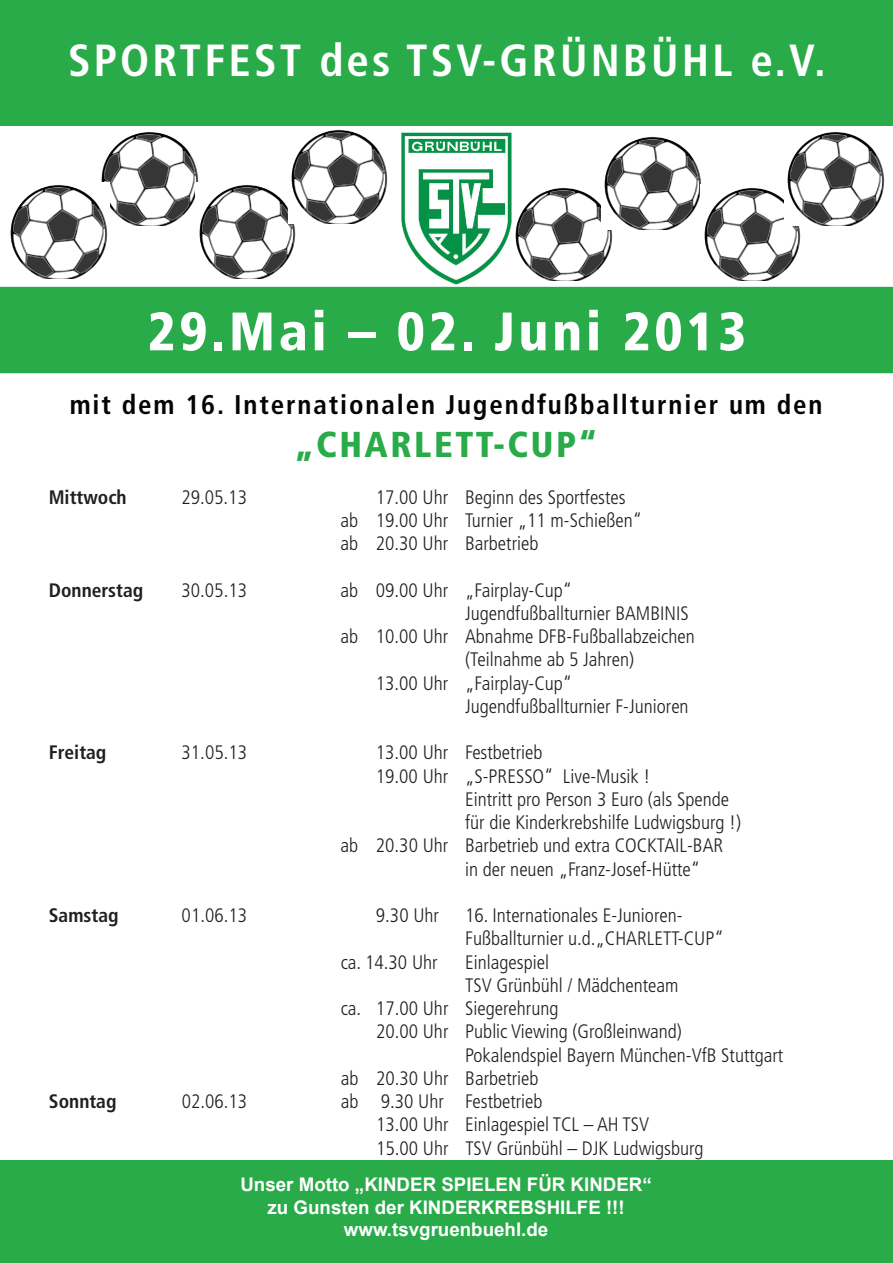
<style>
.page{position:relative;width:893px;height:1263px;background:#fff}
.page>*{position:absolute;margin:0;border:0;box-sizing:border-box;transform-origin:0 0}
.t1{font:900 condensed 54px "Frutiger LT";letter-spacing:.07em;color:#fff}
.t2{font:700 condensed 45px "Frutiger LT";letter-spacing:.07em;color:#fff}
.t3{font:900 condensed 36px "Frutiger LT";letter-spacing:.07em;color:#29ab4a}
.t4{font:700 condensed 27px "Frutiger LT";letter-spacing:.07em;color:#040503}
.t5{font:300 condensed 19.5px/23.2px "Frutiger LT";color:#231f20}
.t6{font:700 condensed 19.5px "Frutiger LT";color:#231f20}
.t7{font:700 18.75px/22.5px "Arial";color:#fff}
</style>
<div class="page">
<div style="left:0;top:0;width:893px;height:125px;background:#29ab4a"></div>
<div style="left:0;top:1161px;width:893px;height:102px;background:#29ab4a"></div>
<div style="left:0;top:287px;width:893px;height:86px;background:#29ab4a"></div>
<img style="left:101px;top:131px;width:98px;height:94px">
<img style="left:10px;top:183px;width:99px;height:96px">
<img style="left:196px;top:183px;width:100px;height:96px">
<img style="left:288px;top:129px;width:100px;height:94px">
<img style="left:515px;top:187px;width:98px;height:94px">
<img style="left:602px;top:136px;width:100px;height:94px">
<img style="left:701px;top:185px;width:100px;height:96px">
<img style="left:784px;top:131px;width:101px;height:94px">
<img style="left:401px;top:132px;width:111px;height:153px">
<h2 class="t2" style="left:68px;top:34px;width:759px">SPORTFEST des TSV-GRÜNBÜHL e.V.</h2>
<h1 class="t1" style="left:147px;top:299px;width:600px">29.Mai – 02. Juni 2013</h1>
<h3 class="t4" style="left:70px;top:389px;width:754px">mit dem 16. Internationalen Jugendfußballturnier um den</h3>
<h3 class="t3" style="left:295px;top:423px;width:304px">„CHARLETT-CUP“</h3>
<p class="t6" style="left:49px;top:485px;width:80px">Mittwoch</p>
<p class="t5" style="left:181px;top:486px;width:67px">29.05.13</p>
<p class="t5" style="left:341px;top:486px;width:303px;text-indent:35px">17.00 Uhr Beginn des Sportfestes ab 19.00 Uhr Turnier „11 m-Schießen“ ab 20.30 Uhr Barbetrieb</p>
<p class="t6" style="left:49px;top:578px;width:96px">Donnerstag</p>
<p class="t5" style="left:182px;top:579px;width:67px">30.05.13</p>
<p class="t5" style="left:341px;top:579px;width:233px">ab 09.00 Uhr „Fairplay-Cup“</p>
<p class="t5" style="left:465px;top:602px;width:225px">Jugendfußballturnier BAMBINIS</p>
<p class="t5" style="left:341px;top:625px;width:356px">ab 10.00 Uhr Abnahme DFB-Fußballabzeichen</p>
<p class="t5" style="left:465px;top:648px;width:171px">(Teilnahme ab 5 Jahren)</p>
<p class="t5" style="left:376px;top:671px;width:198px">13.00 Uhr „Fairplay-Cup“</p>
<p class="t5" style="left:465px;top:695px;width:225px">Jugendfußballturnier F-Junioren</p>
<p class="t6" style="left:49px;top:741px;width:59px">Freitag</p>
<p class="t5" style="left:182px;top:741px;width:67px">31.05.13</p>
<p class="t5" style="left:376px;top:741px;width:168px">13.00 Uhr Festbetrieb</p>
<p class="t5" style="left:376px;top:764px;width:276px">19.00 Uhr „S-PRESSO“ Live-Musik !</p>
<p class="t5" style="left:465px;top:788px;width:265px">Eintritt pro Person 3 Euro (als Spende</p>
<p class="t5" style="left:465px;top:811px;width:277px">für die Kinderkrebshilfe Ludwigsburg !)</p>
<p class="t5" style="left:341px;top:834px;width:384px">ab 20.30 Uhr Barbetrieb und extra COCKTAIL-BAR</p>
<p class="t5" style="left:465px;top:857px;width:237px">in der neuen „Franz-Josef-Hütte“</p>
<p class="t6" style="left:49px;top:904px;width:71px">Samstag</p>
<p class="t5" style="left:182px;top:904px;width:67px">01.06.13</p>
<p class="t5" style="left:376px;top:904px;width:65px">9.30 Uhr</p>
<p class="t5" style="left:465px;top:904px;width:260px">16. Internationales E-Junioren-<br>Fußballturnier u.d.„CHARLETT-CUP“</p>
<p class="t5" style="left:341px;top:950px;width:98px">ca. 14.30 Uhr</p>
<p class="t5" style="left:465px;top:950px;width:85px">Einlagespiel</p>
<p class="t5" style="left:465px;top:974px;width:215px">TSV Grünbühl / Mädchenteam</p>
<p class="t5" style="left:341px;top:997px;width:219px">ca. 17.00 Uhr Siegerehrung</p>
<p class="t5" style="left:376px;top:1020px;width:307px">20.00 Uhr Public Viewing (Großleinwand)</p>
<p class="t5" style="left:465px;top:1043px;width:320px">Pokalendspiel Bayern München-VfB Stuttgart</p>
<p class="t5" style="left:341px;top:1067px;width:199px">ab 20.30 Uhr Barbetrieb</p>
<p class="t6" style="left:49px;top:1090px;width:69px">Sonntag</p>
<p class="t5" style="left:182px;top:1090px;width:67px">02.06.13</p>
<p class="t5" style="left:376px;top:1090px;width:329px;text-indent:-35px">ab 9.30 Uhr Festbetrieb<br>13.00 Uhr Einlagespiel TCL – AH TSV<br>15.00 Uhr TSV Grünbühl – DJK Ludwigsburg</p>
<p class="t7" style="left:267px;top:1174px;width:386px;text-indent:-27px">Unser Motto „Kinder spielen für Kinder“ zu Gunsten der KINDER</p>
<p class="t7" style="left:481px;top:1196px;width:90px">KREBSHILFE</p>
<p class="t7" style="left:606px;top:1196px;width:20px">!!!</p>
<p class="t7" style="left:344px;top:1219px;width:206px">www.tsvgruenbuehl.de</p>
</div>
